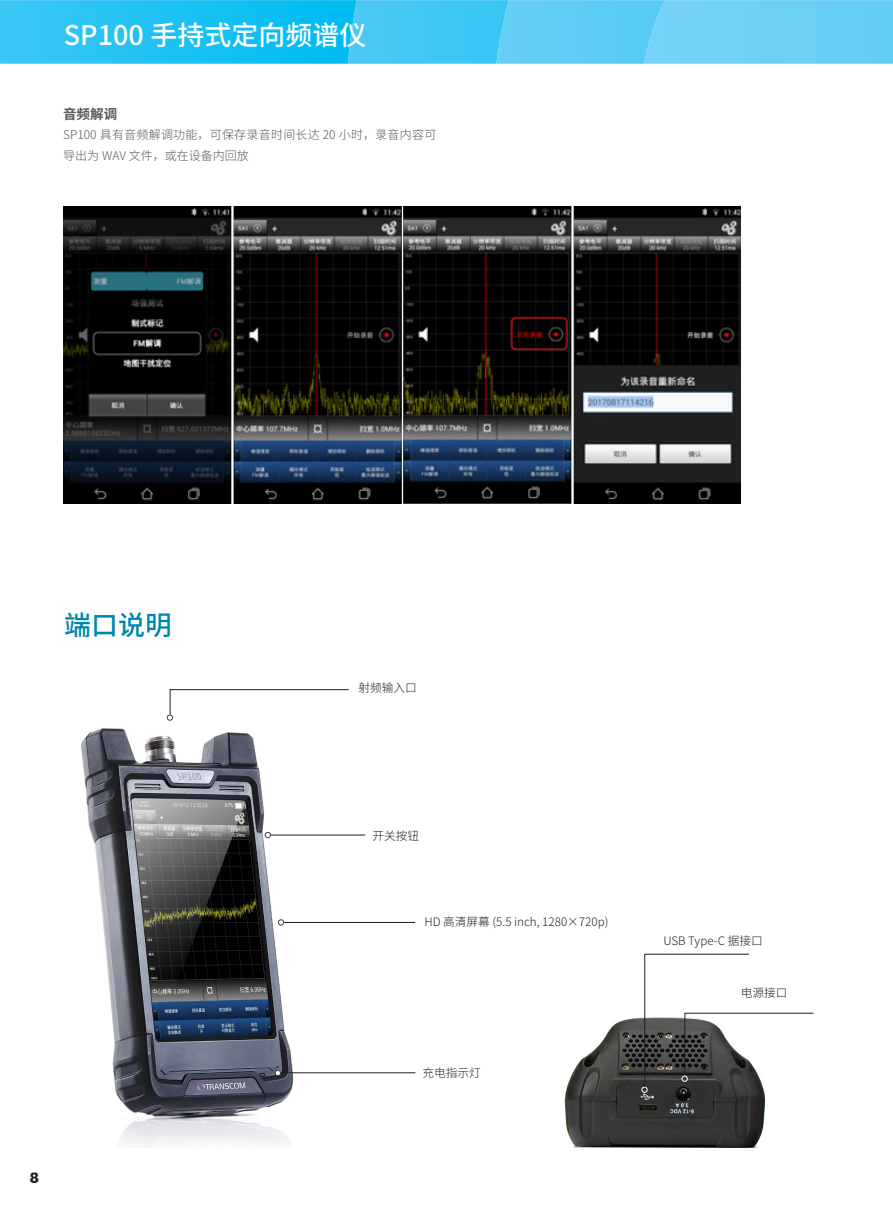
<style>
.page{position:relative;width:893px;height:1212px;background:#fff}
.page>*{position:absolute;margin:0;border:0;box-sizing:border-box;transform-origin:0 0}
.t1{font:500 27px "Source Han Sans SC";color:#fff}
.t2{font:500 27px "Source Han Sans SC";color:#0086ae}
.t3{font:900 15px "Frutiger CE";color:#231f20}
.t4{font:700 13.5px "Source Han Sans SC";color:#57585a}
.t5{font:300 12px/21px "Source Han Sans SC";letter-spacing:.02em;color:#57585a}
.t6{font:300 11.7px "Source Han Sans SC";color:#231f20}
</style>
<div class="page">
<img style="left:0;top:0;width:348px;height:64px">
<img style="left:348px;top:0;width:148px;height:64px">
<img style="left:496px;top:0;width:148px;height:64px">
<img style="left:644px;top:0;width:249px;height:64px">
<img style="left:63px;top:206px;width:677px;height:297px">
<img style="left:80px;top:716px;width:234px;height:430px">
<img style="left:564px;top:1017px;width:202px;height:130px">
<hr style="left:271px;top:835px;width:94px;height:1px;background:#231f20">
<hr style="left:281px;top:1072px;width:134px;height:1px;background:#231f20">
<svg style="left:265px;top:832px;width:6px;height:6px"></svg>
<svg style="left:278px;top:919px;width:6px;height:6px"></svg>
<div style="left:641px;top:1086px;width:7px;height:7px;border:1px solid #fff;border-radius:50%"></div>
<svg style="left:275px;top:1070px;width:6px;height:6px"></svg>
<svg style="left:167px;top:689px;width:182px;height:31px"></svg>
<div style="left:167px;top:714px;width:6px;height:7px;border:1px solid #3e3e3f;border-radius:50%"></div>
<hr style="left:284px;top:922px;width:131px;height:1px;background:#231f20">
<svg style="left:642px;top:954px;width:172px;height:138px"></svg>
<h1 class="t1" style="left:64px;top:19px;width:304px">SP100 手持式定向频谱仪</h1>
<p class="t4" style="left:63px;top:106px;width:55px">音频解调</p>
<p class="t5" style="left:63px;top:124px;width:375px">SP100 具有音频解调功能，可保存录音时间长达 20 小时，录⾳内容可导出为 WAV ⽂件，或在设备内回放</p>
<p class="t2" style="left:64px;top:610px;width:109px">端口说明</p>
<p class="t3" style="left:30px;top:1169px;width:11px">8</p>
<p class="t6" style="left:359px;top:681px;width:60px">射频输入口</p>
<p class="t6" style="left:372px;top:829px;width:48px">开关按钮</p>
<p class="t6" style="left:425px;top:915px;width:185px">HD 高清屏幕 (5.5 inch, 1280×720p)</p>
<p class="t6" style="left:422px;top:1066px;width:60px">充电指示灯</p>
<p class="t6" style="left:663px;top:934px;width:101px">USB Type-C 据接口</p>
<p class="t6" style="left:741px;top:986px;width:48px">电源接口</p>
</div>
